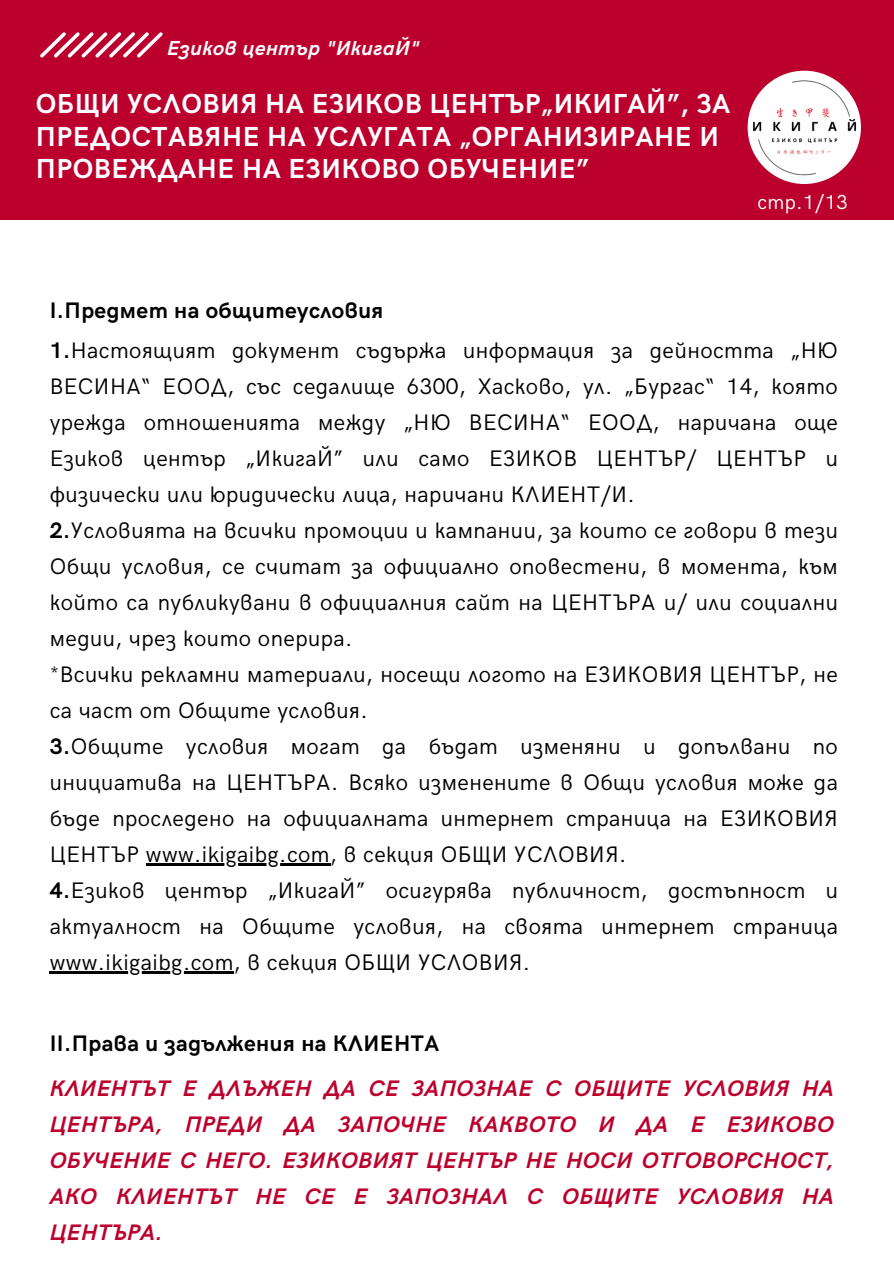
<style>
.page{position:relative;width:894px;height:1264px;background:#fff}
.page>*{position:absolute;margin:0;border:0;box-sizing:border-box;transform-origin:0 0}
.t1{font:700 27.6px/32.7px "HK Grotesk";letter-spacing:.02em;color:#fff}
.t2{font:22.5px/36px "HK Grotesk";letter-spacing:.02em;color:#000;text-align:justify}
.t3{font:italic 700 22.5px/36px "HK Grotesk";letter-spacing:.02em;color:#bc002d;text-align:justify}
.t4{font:700 22.5px "HK Grotesk";letter-spacing:.02em;color:#000}
.t5{font:italic 700 20.25px "HK Grotesk";letter-spacing:.02em;color:#fff}
.t6{font:20.25px "HK Grotesk";color:#fff}
.s1{font-weight:700}
</style>
<div class="page">
<div style="left:0;top:0;width:893px;height:220px;background:#bc002d"></div>
<img style="left:747px;top:70px;width:114px;height:114px">
<hr style="left:146px;top:863px;width:184px;height:2px;background:#000">
<hr style="left:50px;top:971px;width:184px;height:2px;background:#000">
<svg style="left:40px;top:32px;width:123px;height:26px"></svg>
<p class="t5" style="left:167px;top:37px;width:254px">Езиков център "ИкигаЙ"</p>
<p class="t1" style="left:36px;top:88px;width:695px">ОБЩИ УСЛОВИЯ НА ЕЗИКОВ ЦЕНТЪР„ИКИГАЙ”, ЗА<br>ПРЕДОСТАВЯНЕ НА УСЛУГАТА „ОРГАНИЗИРАНЕ И<br>ПРОВЕЖДАНЕ НА ЕЗИКОВО ОБУЧЕНИЕ”</p>
<h2 class="t6" style="left:757px;top:191px;width:92px">стр.1/13</h2>
<p class="t4" style="left:50px;top:297px;width:335px">I.Предмет на общитеусловия</p>
<h1 class="t2" style="left:50px;top:333px;width:789px"><span class="s1">1.</span>Настоящият документ съдържа информация за дейността „НЮ ВЕСИНА“ ЕООД, със седалище 6300, Хасково, ул. „Бургас“ 14, която урежда отношенията между „НЮ ВЕСИНА“ ЕООД, наричана още Езиков център „ИкигаЙ” или само ЕЗИКОВ ЦЕНТЪР/ ЦЕНТЪР и физически или юридически лица, наричани КЛИЕНТ/И.</h1>
<p class="t2" style="left:50px;top:513px;width:789px"><span class="s1">2.</span>Условията на всички промоции и кампании, за които се говори в тези Общи условия, се считат за официално оповестени, в момента, към който са публикувани в официалния сайт на ЦЕНТЪРА и/ или социални медии, чрез които оперира.</p>
<h3 class="t2" style="left:50px;top:657px;width:789px">*Всички рекламни материали, носещи логото на ЕЗИКОВИЯ ЦЕНТЪР, не са част от Общите условия.</h3>
<p class="t2" style="left:50px;top:729px;width:789px"><span class="s1">3.</span>Общите условия могат да бъдат изменяни и допълвани по инициатива на ЦЕНТЪРА. Всяко изменените в Общи условия може да бъде проследено на официалната интернет страница на ЕЗИКОВИЯ ЦЕНТЪР www.ikigaibg.com, в секция ОБЩИ УСЛОВИЯ.</p>
<p class="t2" style="left:50px;top:873px;width:789px"><span class="s1">4.</span>Езиков център „ИкигаЙ” осигурява публичност, достъпност и актуалност на Общите условия, на своята интернет страница</p>
<p class="t2" style="left:50px;top:945px;width:482px">www.ikigaibg.com, в секция ОБЩИ УСЛОВИЯ.</p>
<p class="t4" style="left:50px;top:1031px;width:391px">II.Права и задължения на КЛИЕНТА</p>
<h3 class="t3" style="left:50px;top:1070px;width:785px">КЛИЕНТЪТ Е ДЛЪЖЕН ДА СЕ ЗАПОЗНАЕ С ОБЩИТЕ УСЛОВИЯ НА ЦЕНТЪРА, ПРЕДИ ДА ЗАПОЧНЕ КАКВОТО И ДА Е ЕЗИКОВО ОБУЧЕНИЕ С НЕГО. ЕЗИКОВИЯТ ЦЕНТЪР НЕ НОСИ ОТГОВОРСНОСТ, АКО КЛИЕНТЪТ НЕ СЕ Е ЗАПОЗНАЛ С ОБЩИТЕ УСЛОВИЯ НА ЦЕНТЪРА.</h3>
</div>
